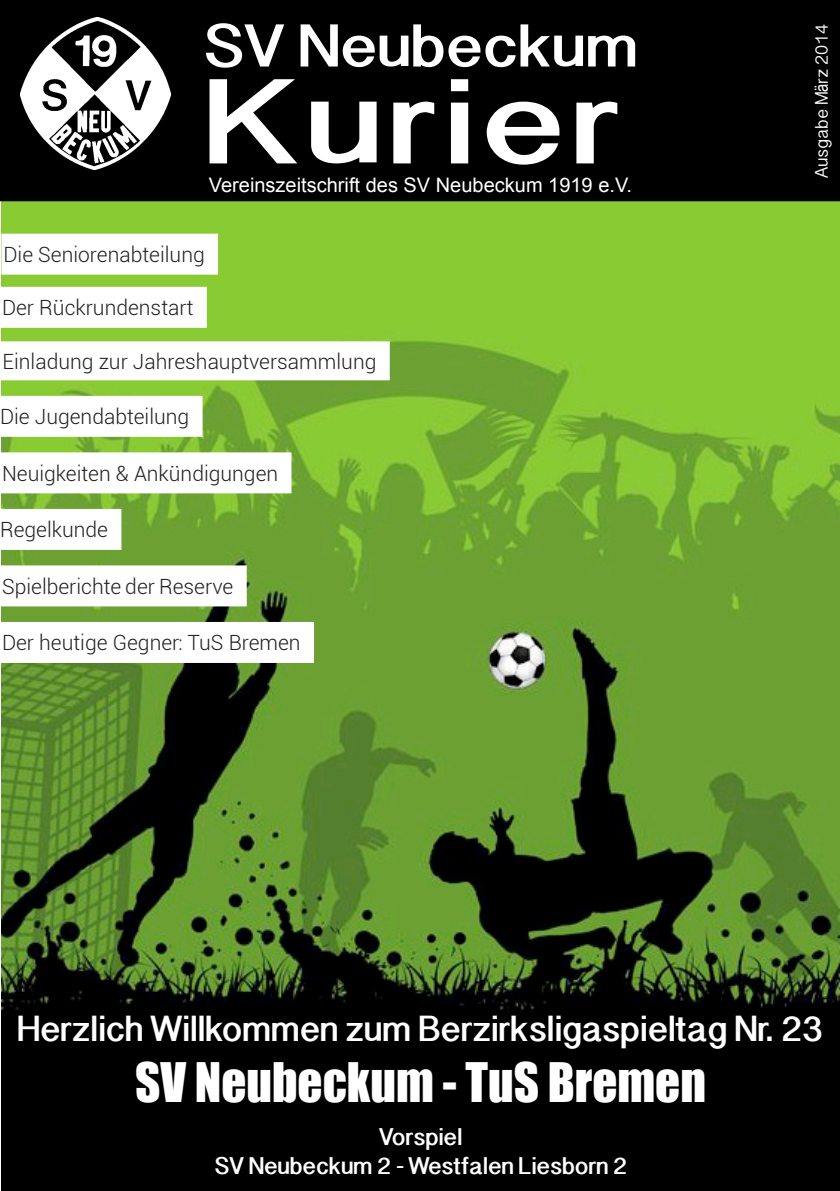
<style>
.page{position:relative;width:840px;height:1191px;background:#fff}
.page>*{position:absolute;margin:0;border:0;box-sizing:border-box;transform-origin:0 0}
.t1{font:700 120px "Devanagari Sangam MN";letter-spacing:.04em;color:#fff;scale:1.25 1}
.t2{font:700 60px "Devanagari Sangam MN";color:#fff;scale:1.1 1}
.t3{font:50px "Impact";color:#fff}
.t4{font:700 36px "Devanagari Sangam MN";color:#fff}
.t5{font:700 24px "Devanagari Sangam MN";color:#fff}
.Kurier_Text{font:300 21px "Roboto";color:#231f20}
.t6{font:20px "Arial";color:#fff}
.t7{font:18px "Devanagari Sangam MN";color:#fff}
.s1{font-family:"Arial Narrow"}
</style>
<div class="page">
<img style="left:1px;top:201px;width:838px;height:990px">
<div style="left:1px;top:288px;width:205px;height:39px;background:#fff"></div>
<div style="left:0;top:287px;width:207px;height:41px;border:2px solid #fff"></div>
<div style="left:2px;top:342px;width:386px;height:37px;background:#fff"></div>
<div style="left:1px;top:341px;width:388px;height:39px;border:2px solid #fff"></div>
<svg style="left:1px;top:396px;width:201px;height:41px"></svg>
<div style="left:1px;top:566px;width:244px;height:39px;background:#fff"></div>
<div style="left:0;top:565px;width:246px;height:41px;border:2px solid #fff"></div>
<svg style="left:1px;top:509px;width:120px;height:41px"></svg>
<div style="left:1px;top:453px;width:289px;height:39px;background:#fff"></div>
<div style="left:0;top:452px;width:291px;height:41px;border:2px solid #fff"></div>
<div style="left:2px;top:235px;width:215px;height:39px;background:#fff"></div>
<div style="left:1px;top:234px;width:217px;height:41px;border:2px solid #fff"></div>
<div style="left:1px;top:623px;width:312px;height:39px;background:#fff"></div>
<div style="left:0;top:0;width:839px;height:200px;background:#000"></div>
<div style="left:0;top:0;width:839px;height:201px;border:2px solid #000"></div>
<img style="left:20px;top:18px;width:150px;height:151px">
<p class="t2" style="left:203px;top:11px;width:396px">SV Neubeckum</p>
<p class="t7" style="left:810px;top:178px;width:155px;rotate:-90deg">Ausgabe M<span class="s1">ä</span>rz 2014</p>
<p class="t1" style="left:203px;top:52px;width:334px">Kurier</p>
<p class="t6" style="left:209px;top:172px;width:424px">Vereinszeitschrift des SV Neubeckum 1919 e.V.</p>
<p class="Kurier_Text" style="left:3px;top:240px;width:203px">Die Seniorenabteilung</p>
<p class="Kurier_Text" style="left:2px;top:293px;width:193px">Der Rückrundenstart</p>
<p class="Kurier_Text" style="left:3px;top:347px;width:375px">Einladung zur Jahreshauptversammlung</p>
<p class="Kurier_Text" style="left:0;top:402px;width:191px">Die Jugendabteilung</p>
<p class="Kurier_Text" style="left:2px;top:459px;width:277px">Neuigkeiten &amp; Ankündigungen</p>
<p class="Kurier_Text" style="left:0;top:515px;width:110px">Regelkunde</p>
<p class="Kurier_Text" style="left:2px;top:572px;width:233px">Spielberichte der Reserve</p>
<p class="Kurier_Text" style="left:2px;top:628px;width:300px">Der heutige Gegner: TuS Bremen</p>
<p class="t4" style="left:17px;top:1007px;width:806px">Herzlich Willkommen zum Berzirksligaspieltag Nr. 23</p>
<p class="t3" style="left:135px;top:1043px;width:572px">SV Neubeckum - TuS Bremen</p>
<p class="t5" style="left:379px;top:1122px;width:84px">Vorspiel</p>
<p class="t5" style="left:214px;top:1151px;width:414px">SV Neubeckum 2 - Westfalen Liesborn 2</p>
</div>
